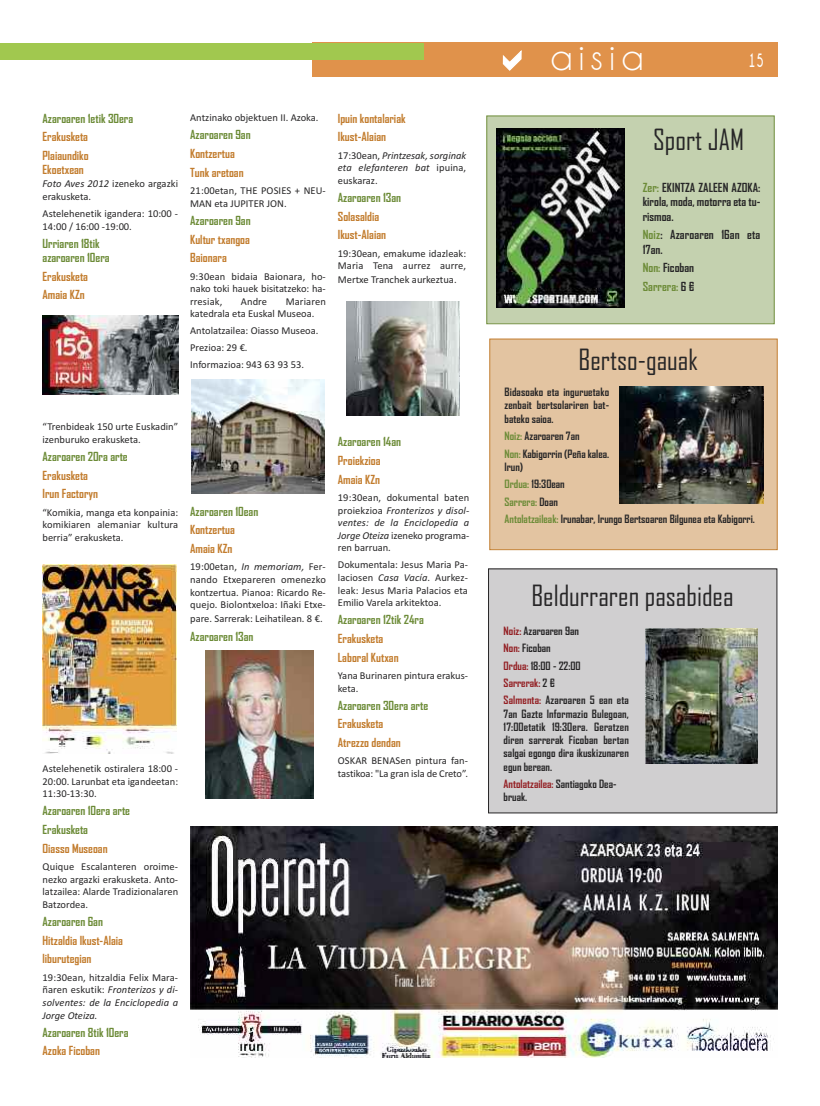
<style>
.page{position:relative;width:820px;height:1106px;background:#fff}
.page>*{position:absolute;margin:0;border:0;box-sizing:border-box;transform-origin:0 0}
.t1{font:40px "Champagne&Limousines";letter-spacing:.15em;color:#fff}
.t2{font:28px "Agency FB";color:#272627}
.t3{font:700 19.2px "Champagne&Limousines";color:#fff;scale:.62 1}
.t4{font:700 12px/18.7px "Agency FB";color:#c27c2d}
.t5{font:700 12px/18.7px "Agency FB";color:#6c8b37}
.t6{font:700 12px/14.4px "Agency FB";letter-spacing:.005em;color:#272627;text-align:justify}
.t7{font:700 11px/17.5px "Agency FB";color:#272627}
.t8{font:10.5px/12.6px "Calibri";color:#272627}
.t9{font:italic 10.5px/12.6px "Calibri";letter-spacing:.005em;color:#272627;text-align:justify}
.s1{font-style:italic}
.s2{font-style:normal}
.s3{color:#6c8b37}
.s4{color:#272627}
.s5{color:#931f23}
</style>
<div class="page">
<div style="left:312px;top:43px;width:465px;height:34px;background:#e0924b"></div>
<div style="left:0;top:43px;width:423px;height:17px;background:#a1c84f"></div>
<div style="left:487px;top:116px;width:286px;height:207px;background:#c4d1af"></div>
<div style="left:486px;top:115px;width:288px;height:209px;border:1px solid #6c8b37"></div>
<img style="left:43px;top:315px;width:135px;height:80px">
<img style="left:496px;top:128px;width:128px;height:179px">
<div style="left:490px;top:339px;width:286px;height:210px;background:#e3c4a1"></div>
<div style="left:489px;top:338px;width:288px;height:212px;border:1px solid #c27c2d"></div>
<img style="left:619px;top:387px;width:144px;height:116px">
<div style="left:488px;top:569px;width:288px;height:244px;background:#d0cfd0"></div>
<img style="left:645px;top:628px;width:112px;height:135px">
<div style="left:192px;top:378px;width:132px;height:119px;background:linear-gradient(to right,#fff,#fff)"></div>
<img style="left:192px;top:380px;width:132px;height:114px">
<img style="left:43px;top:564px;width:134px;height:189px">
<img style="left:205px;top:650px;width:108px;height:148px">
<img style="left:346px;top:301px;width:113px;height:114px">
<img style="left:190px;top:827px;width:587px;height:230px">
<p class="t5" style="left:43px;top:109px;width:92px">Azaroaren 1etik 30era</p>
<p class="t4" style="left:43px;top:128px;width:48px">Erakusketa<br>Plaiaundiko</p>
<p class="t4" style="left:43px;top:161px;width:43px">Ekoetxean</p>
<p class="t8" style="left:43px;top:177px;width:137px"><span class="s1">Foto Aves 2012</span> izeneko argazki erakusketa.</p>
<p class="t8" style="left:43px;top:207px;width:137px">Astelehenetik igandera: 10:00 -<br>14:00 / 16:00 -19:00.</p>
<p class="t5" style="left:43px;top:236px;width:69px;line-height:14.4px">Urriaren 18tik azaroaren 10era</p>
<p class="t4" style="left:43px;top:267px;width:47px">Erakusketa<br>Amaia KZn</p>
<p class="t8" style="left:190px;top:111px;width:130px">Antzinako objektuen II. Azoka.</p>
<p class="t5" style="left:190px;top:126px;width:62px">Azaroaren 9an</p>
<p class="t4" style="left:190px;top:145px;width:55px">Kontzertua<br>Tunk aretoan</p>
<p class="t8" style="left:190px;top:184px;width:137px">21:00etan, THE POSIES + NEU-<br>MAN eta JUPITER JON.</p>
<p class="t5" style="left:190px;top:211px;width:62px">Azaroaren 9an</p>
<p class="t4" style="left:190px;top:230px;width:61px">Kultur txangoa<br>Baionara</p>
<p class="t8" style="left:190px;top:270px;width:137px;text-align:justify">9:30ean bidaia Baionara, ho&shy;nako toki hauek bisitatzeko: ha&shy;rresiak,</p>
<p class="t8" style="left:241px;top:295px;width:28px">Andre</p>
<p class="t8" style="left:190px;top:295px;width:137px;text-indent:95px">Mariaren katedrala eta Euskal Museoa.</p>
<p class="t8" style="left:190px;top:322px;width:130px;line-height:16.9px">Antolatzailea: Oiasso Museoa.<br>Prezioa: 29 €.<br>Informazioa: 943 63 93 53.</p>
<p class="t4" style="left:338px;top:109px;width:69px">Ipuin kontalariak<br>Ikust-Alaian</p>
<p class="t9" style="left:338px;top:149px;width:130px"><span class="s2">17:30ean,</span> Printzesak, sorginak eta elefanteren bat <span class="s2">ipuina, euskaraz.</span></p>
<p class="t5" style="left:338px;top:188px;width:65px">Azaroaren 13an</p>
<p class="t4" style="left:338px;top:207px;width:50px">Solasaldia<br>Ikust-Alaian</p>
<p class="t8" style="left:338px;top:247px;width:130px">19:30ean, emakume idazleak:<br>Maria Tena aurrez aurre,</p>
<p class="t8" style="left:338px;top:273px;width:120px">Mertxe Tranchek aurkeztua.</p>
<p class="t8" style="left:43px;top:420px;width:137px">“Trenbideak 150 urte Euskadin” izenburuko erakusketa.</p>
<p class="t5" style="left:43px;top:447px;width:87px">Azaroaren 20ra arte</p>
<p class="t4" style="left:43px;top:466px;width:57px">Erakusketa<br>Irun Factoryn</p>
<p class="t8" style="left:43px;top:506px;width:137px;text-align:justify">“Komikia, manga eta konpainia: komikiaren alemaniar kultura berria” erakusketa.</p>
<p class="t8" style="left:43px;top:762px;width:137px;text-align:justify">Astelehenetik ostiralera 18:00 - 20:00. Larunbat eta igandeetan:<br>11:30-13:30.</p>
<p class="t5" style="left:43px;top:802px;width:89px">Azaroaren 10era arte<br>Erakusketa</p>
<p class="t4" style="left:43px;top:839px;width:67px">Oiasso Museoan</p>
<p class="t8" style="left:43px;top:860px;width:137px;text-align:justify">Quique Escalanteren oroime&shy;nezko argazki erakusketa. Anto&shy;latzailea: Alarde Tradizionalaren Batzordea.</p>
<p class="t5" style="left:43px;top:912px;width:62px">Azaroaren 6an</p>
<p class="t4" style="left:43px;top:931px;width:82px">Hitzaldia Ikust-Alaia liburutegian</p>
<p class="t9" style="left:43px;top:970px;width:137px"><span class="s2">19:30ean, hitzaldia Felix Mara&shy;ñaren eskutik:</span> Fronterizos y di&shy;solventes: de la Enciclopedia a Jorge Oteiza.</p>
<p class="t5" style="left:43px;top:1023px;width:87px">Azaroaren 8tik 10era</p>
<p class="t4" style="left:43px;top:1041px;width:59px">Azoka Ficoban</p>
<p class="t5" style="left:190px;top:502px;width:70px">Azaroaren 10ean</p>
<p class="t4" style="left:190px;top:521px;width:46px">Kontzertua<br>Amaia KZn</p>
<p class="t8" style="left:190px;top:560px;width:137px;text-align:justify">19:00etan, <span class="s1">In memoriam,</span> Fer&shy;nando Etxepareren omenezko kontzertua. Pianoa: Ricardo Re&shy;quejo. Biolontxeloa: Iñaki Etxe-</p>
<p class="t8" style="left:190px;top:612px;width:134px">pare. Sarrerak: Leihatilean. 8 €.</p>
<p class="t5" style="left:190px;top:628px;width:65px">Azaroaren 13an</p>
<p class="t5" style="left:338px;top:433px;width:65px">Azaroaren 14an</p>
<p class="t4" style="left:338px;top:451px;width:44px">Proiekzioa<br>Amaia KZn</p>
<p class="t8" style="left:338px;top:491px;width:133px;text-align:justify">19:30ean, dokumental baten proiekzioa <span class="s1">Fronterizos y disol&shy;ventes: de la Enciclopedia a Jorge Oteiza</span> izeneko programa&shy;ren barruan<span class="s1">.</span></p>
<p class="t8" style="left:338px;top:558px;width:131px;text-align:justify">Dokumentala: Jesus Maria Pa&shy;laciosen <span class="s1">Casa Vacía</span>. Aurkez&shy;leak: Jesus Maria Palacios eta Emilio Varela arkitektoa.</p>
<p class="t5" style="left:338px;top:611px;width:87px">Azaroaren 12tik 24ra</p>
<p class="t4" style="left:338px;top:629px;width:62px">Erakusketa<br>Laboral Kutxan</p>
<p class="t8" style="left:338px;top:669px;width:131px">Yana Burinaren pintura erakus&shy;keta.</p>
<p class="t5" style="left:338px;top:696px;width:92px">Azaroaren 30era arte</p>
<p class="t4" style="left:338px;top:715px;width:64px">Erakusketa<br>Atrezzo dendan</p>
<p class="t8" style="left:338px;top:754px;width:131px">OSKAR BENASen pintura fan&shy;tastikoa: "La gran isla de Creto”.</p>
<h1 class="t1" style="left:550px;top:33px;width:94px">aisia</h1>
<h3 class="t3" style="left:748px;top:49px;width:25px">15</h3>
<h2 class="t2" style="left:652px;top:124px;width:92px">Sport JAM</h2>
<p class="t6" style="left:642px;top:180px;width:119px"><span class="s3">Zer:</span> EKINTZA ZALEEN AZOKA: kirola, moda, motorra eta tu&shy;rismoa.</p>
<p class="t6" style="left:642px;top:228px;width:119px"><span class="s3">Noiz</span>: Azaroaren 16an eta<br>17an.</p>
<p class="t5" style="left:642px;top:259px;width:53px">Non: <span class="s4">Ficoban<br></span>Sarrera: <span class="s4">6 €</span></p>
<h2 class="t2" style="left:578px;top:343px;width:121px">Bertso-gauak</h2>
<p class="t7" style="left:504px;top:386px;width:106px;line-height:13.2px;text-align:justify">Bidasoako eta inguruetako zenbait bertsolariren bat&shy;bateko saioa.</p>
<p class="t7" style="left:504px;top:427px;width:106px"><span class="s3">Noiz:</span> Azaroaren 7an<br><span class="s3">Non:</span> Kabigorrin (Peña kalea.</p>
<p class="t7" style="left:504px;top:458px;width:252px">Irun)<br><span class="s3">Ordua:</span> 19:30ean<br><span class="s3">Sarrera:</span> Doan<br><span class="s3">Antolatzaileak:</span> Irunabar, Irungo Bertsoaren Bilgunea eta Kabigorri.</p>
<h2 class="t2" style="left:531px;top:580px;width:203px">Beldurraren pasabidea</h2>
<p class="t7" style="left:503px;top:622px;width:127px"><span class="s5">Noiz:</span> Azaroaren 9an<br><span class="s5">Non:</span> Ficoban<br><span class="s5">Ordua:</span> 18:00 - 22:00<br><span class="s5">Sarrerak:</span> 2 €<br><span class="s5">Salmenta:</span> Azaroaren 5 ean eta</p>
<p class="t7" style="left:503px;top:707px;width:127px;line-height:13.2px;text-align:justify">7an Gazte Informazio Bulegoan, 17:00etatik 19:30era. Geratzen diren sarrerak Ficoban bertan salgai egongo dira ikuskizunaren egun berean.</p>
<p class="t7" style="left:503px;top:777px;width:114px;line-height:13.2px"><span class="s5">Antolatzailea:</span> Santiagoko Dea&shy;bruak.</p>
</div>
